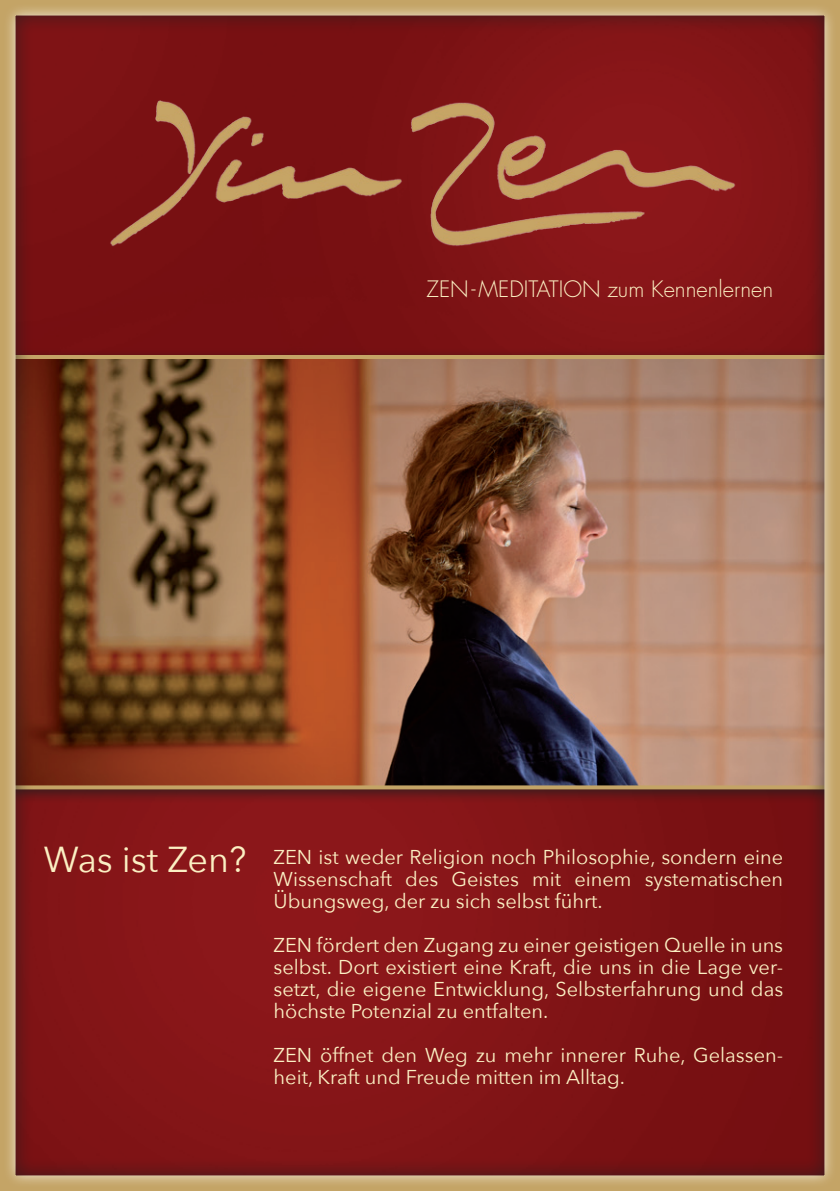
<style>
.page{position:relative;width:840px;height:1191px;background:#fff}
.page>*{position:absolute;margin:0;border:0;box-sizing:border-box;transform-origin:0 0}
.t1{font:36px "Avenir Next";color:#fbf0c3}
.t2{font:300 22px "Futura";color:#fbf0c3}
.t3{font:20px/22px "Avenir Next";color:#fbf0c3;text-align:justify}
</style>
<div class="page">
<div style="left:0;top:0;width:839px;height:1191px;background:#fff;opacity:.75"></div>
<p class="t2" style="left:426px;top:275px;width:348px">ZEN-MEDITATION zum Kennenlernen</p>
<h1 class="t1" style="left:44px;top:829px;width:204px">Was ist Zen?</h1>
<p class="t3" style="left:273px;top:845px;width:511px">ZEN ist weder Religion noch Philosophie, sondern eine Wissenschaft des Geistes mit einem systematischen Übungsweg, der zu sich selbst führt.</p>
<p class="t3" style="left:273px;top:933px;width:511px">ZEN fördert den Zugang zu einer geistigen Quelle in uns selbst. Dort existiert eine Kraft, die uns in die Lage ver&shy;setzt, die eigene Entwicklung, Selbsterfahrung und das höchste Potenzial zu entfalten.</p>
<p class="t3" style="left:273px;top:1043px;width:511px">ZEN öffnet den Weg zu mehr innerer Ruhe, Gelassen&shy;heit, Kraft und Freude mitten im Alltag.</p>
</div>
